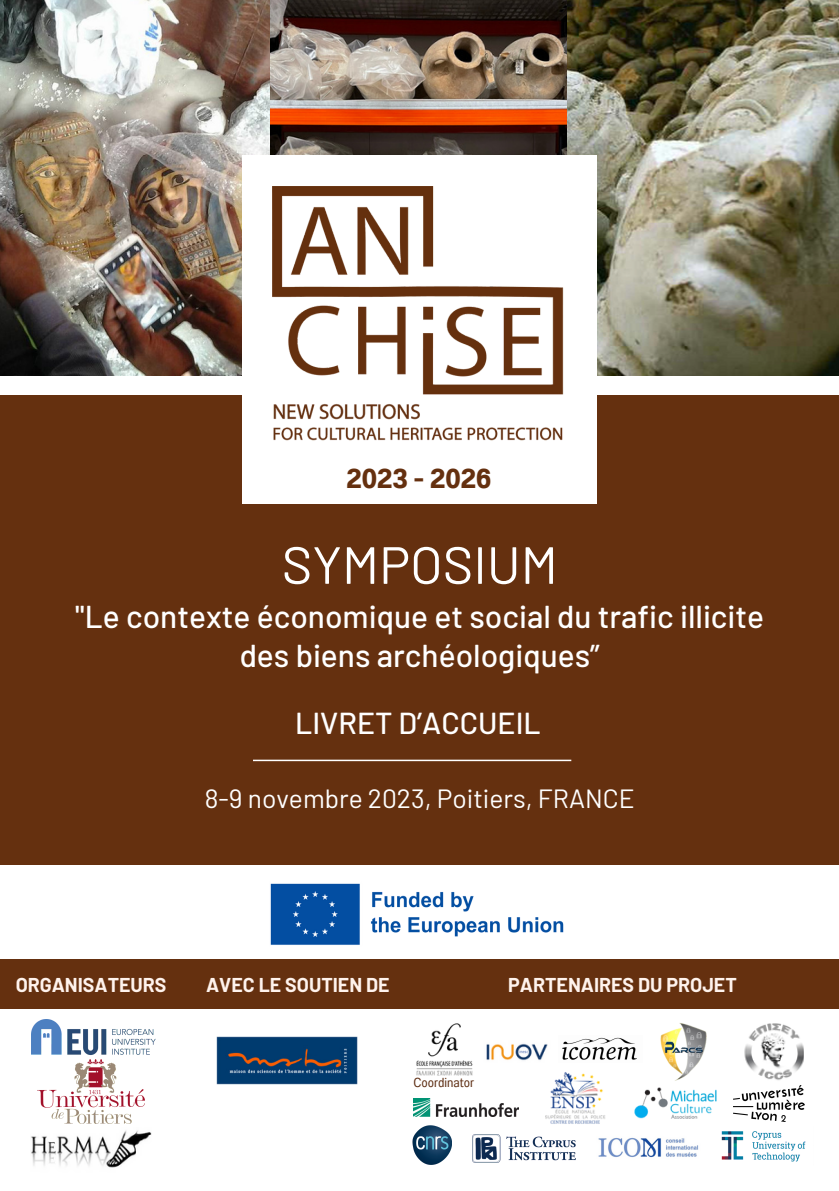
<style>
.page{position:relative;width:839px;height:1191px;background:#fff}
.page>*{position:absolute;margin:0;border:0;box-sizing:border-box;transform-origin:0 0}
.t1{font:52.2px "Barlow";color:#fff}
.t2{font:500 31.6px/39px "Barlow";color:#fff;text-align:center}
.t3{font:500 30.2px "Barlow";color:#fff}
.t4{font:27.2px "Anantason Bold Wd 75";color:#65300f}
.t5{font:26.4px "Barlow";color:#fff}
.t6{font:700 19.6px "Barlow";color:#fff3ed}
.t7{font:13px "Anantason Wd 75";color:#5c2c11}
</style>
<div class="page">
<img style="left:0;top:0;width:838px;height:375px">
<div style="left:0;top:395px;width:838px;height:469px;background:#65300f"></div>
<hr style="left:253px;top:760px;width:318px;height:1px;background:#fff">
<div style="left:0;top:960px;width:838px;height:49px;background:#65300f"></div>
<img style="left:416px;top:1023px;width:57px;height:53px">
<img style="left:486px;top:1043px;width:62px;height:18px">
<img style="left:562px;top:1037px;width:75px;height:23px">
<img style="left:744px;top:1024px;width:59px;height:56px">
<img style="left:413px;top:1098px;width:105px;height:18px">
<img style="left:545px;top:1072px;width:60px;height:52px">
<img style="left:31px;top:1019px;width:125px;height:36px">
<img style="left:634px;top:1088px;width:83px;height:31px">
<img style="left:733px;top:1086px;width:71px;height:36px">
<img style="left:412px;top:1126px;width:39px;height:39px">
<img style="left:472px;top:1134px;width:103px;height:29px">
<img style="left:598px;top:1137px;width:101px;height:21px">
<img style="left:37px;top:1059px;width:107px;height:65px">
<img style="left:721px;top:1131px;width:85px;height:31px">
<img style="left:660px;top:1023px;width:47px;height:58px">
<img style="left:217px;top:1036px;width:141px;height:48px">
<img style="left:31px;top:1130px;width:121px;height:38px">
<div style="left:243px;top:155px;width:353px;height:348px;background:#fff"></div>
<img style="left:273px;top:187px;width:291px;height:254px">
<img style="left:270px;top:883px;width:294px;height:62px">
<p class="t4" style="left:346px;top:463px;width:146px">2023 - 2026</p>
<p class="t1" style="left:281px;top:532px;width:278px">SYMPOSIUM</p>
<p class="t2" style="left:75px;top:596px;width:690px">"Le contexte économique et social du trafic illicite des biens archéologiques”</p>
<p class="t3" style="left:295px;top:704px;width:247px">LIVRET D’ACCUEIL</p>
<p class="t5" style="left:205px;top:782px;width:431px">8-9 novembre 2023, Poitiers, FRANCE</p>
<p class="t6" style="left:16px;top:973px;width:152px">ORGANISATEURS</p>
<p class="t6" style="left:206px;top:972px;width:185px">AVEC LE SOUTIEN DE</p>
<p class="t7" style="left:413px;top:1075px;width:62px">Coordinator</p>
<p class="t6" style="left:508px;top:973px;width:230px">PARTENAIRES DU PROJET</p>
</div>
